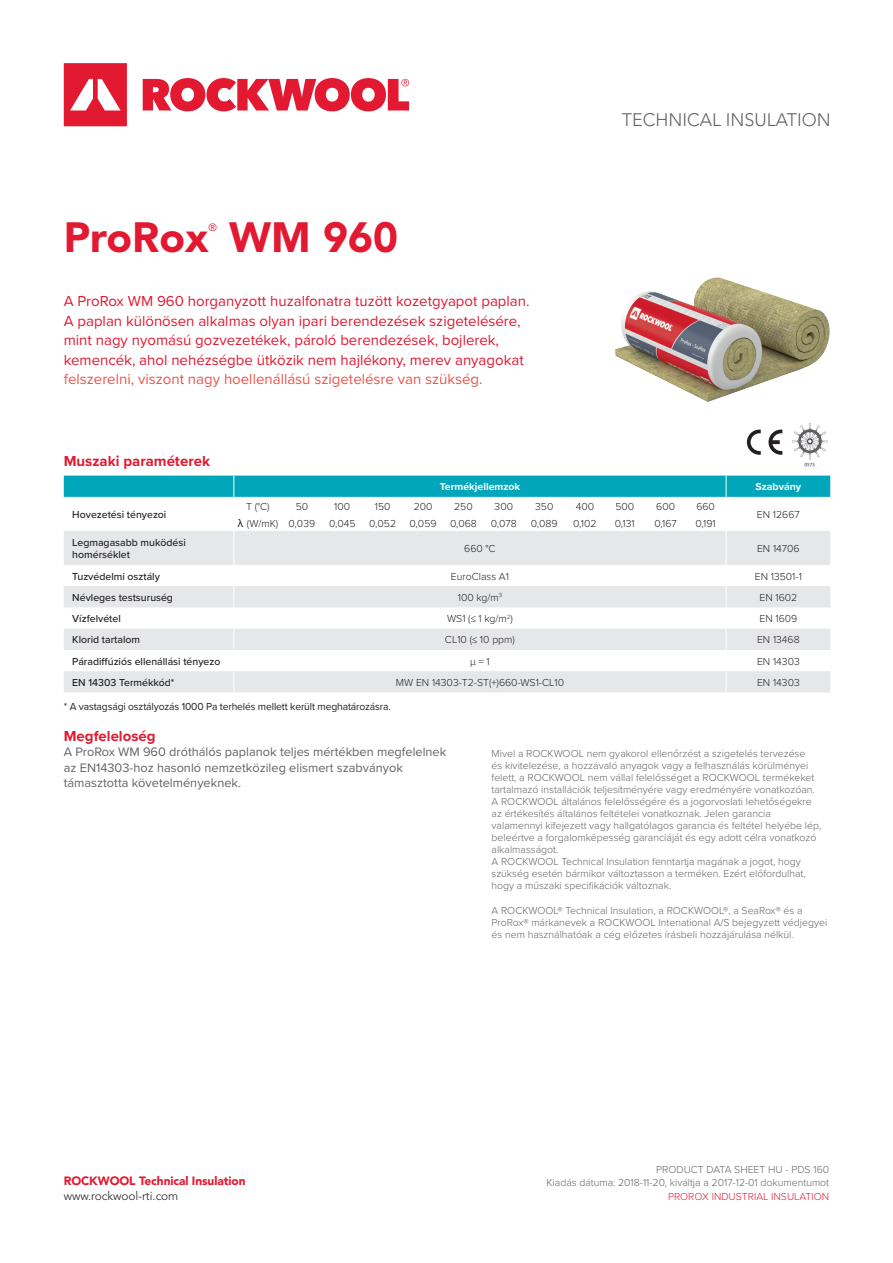
<style>
.page{position:relative;width:893px;height:1263px;background:#fff}
.page>*{position:absolute;margin:0;border:0;box-sizing:border-box;transform-origin:0 0}
.t1{font:900 42px "Avenir LT Std";color:#e21931}
.t2{font:300 18px "Avenir LT Std";color:#636366}
.t3{font:15px/19.5px "Proxima Nova";color:#e21931}
.t4{font:15px "Proxima Nova";color:#e8564d}
.t5{font:700 15px "Proxima Nova";color:#e21931}
.t6{font:12.75px/15.3px "Proxima Nova";color:#636366}
.t7{font:900 12px "Avenir LT Std";letter-spacing:-.005em;color:#e21931}
.t8{font:300 12px "Avenir LT Std";letter-spacing:-.005em;color:#231f20}
.t9{font:300 10.5px/12px "Proxima Nova";color:#636366}
.Data_Tabel_CE{font:300 10.5px "Proxima Nova";color:#231f20}
.t10{font:500 10.5px "Proxima Nova";color:#231f20}
.table_contents{font:10.5px "Proxima Nova";letter-spacing:-.01em;color:#231f20}
.t11{font:300 10.5px "Proxima Nova";color:#e21931}
.t12{font:700 10.5px "Proxima Nova";color:#fff}
.t13{font:10.5px "Avenir LT Std";color:#e21931}
.s1{font-family:"Geneva";font-weight:400}
</style>
<div class="page">
<svg style="left:64px;top:63px;width:63px;height:63px"></svg>
<svg style="left:143px;top:78px;width:266px;height:33px"></svg>
<img style="left:792px;top:432px;width:36px;height:35px">
<svg style="left:747px;top:432px;width:14px;height:23px"></svg>
<svg style="left:768px;top:432px;width:14px;height:23px"></svg>
<div style="left:64px;top:531px;width:766px;height:34px;background:#e6e7e9"></div>
<div style="left:64px;top:476px;width:766px;height:21px;background:#00a6b9"></div>
<hr style="left:233px;top:531px;width:1px;height:34px;background:#fff">
<hr style="left:726px;top:531px;width:1px;height:34px;background:#fff">
<svg style="left:64px;top:586px;width:766px;height:106px"></svg>
<img style="left:615px;top:277px;width:215px;height:155px">
<p class="t1" style="left:64px;top:212px;width:146px">ProRox</p>
<p class="t13" style="left:208px;top:221px;width:10px">®</p>
<p class="t1" style="left:229px;top:212px;width:170px">WM 960</p>
<p class="t3" style="left:64px;top:291px;width:467px">A ProRox WM 960 horganyzott huzalfonatra tuzött kozetgyapot paplan.<br>A paplan különösen alkalmas olyan ipari berendezések szigetelésére, mint nagy nyomású gozvezetékek, pároló berendezések, bojlerek, kemencék, ahol nehézségbe ütközik nem hajlékony, merev anyagokat</p>
<p class="t4" style="left:64px;top:368px;width:420px">felszerelni, viszont nagy hoellenállású szigetelésre van szükség.</p>
<p class="t5" style="left:64px;top:450px;width:148px">Muszaki paraméterek</p>
<h2 class="t2" style="left:622px;top:110px;width:211px">TECHNICAL INSULATION</h2>
<p class="t10" style="left:72px;top:507px;width:96px">Hovezetési tényezoi</p>
<p class="t10" style="left:72px;top:535px;width:115px">Legmagasabb muködési</p>
<p class="t10" style="left:72px;top:547px;width:59px">homérséklet</p>
<p class="t12" style="left:440px;top:479px;width:82px">Termékjellemzok</p>
<p class="t12" style="left:755px;top:479px;width:47px">Szabvány</p>
<p class="Data_Tabel_CE" style="left:246px;top:498px;width:25px">T (°C)</p>
<p class="Data_Tabel_CE" style="left:296px;top:498px;width:14px">50</p>
<p class="Data_Tabel_CE" style="left:334px;top:498px;width:18px">100</p>
<p class="Data_Tabel_CE" style="left:375px;top:498px;width:17px">150</p>
<p class="Data_Tabel_CE" style="left:414px;top:498px;width:20px">200</p>
<p class="Data_Tabel_CE" style="left:454px;top:498px;width:20px">250</p>
<p class="Data_Tabel_CE" style="left:495px;top:498px;width:20px">300</p>
<p class="Data_Tabel_CE" style="left:535px;top:498px;width:20px">350</p>
<p class="Data_Tabel_CE" style="left:576px;top:498px;width:20px">400</p>
<p class="Data_Tabel_CE" style="left:615px;top:498px;width:20px">500</p>
<p class="Data_Tabel_CE" style="left:656px;top:498px;width:20px">600</p>
<p class="Data_Tabel_CE" style="left:696px;top:498px;width:20px">660</p>
<p class="Data_Tabel_CE" style="left:237px;top:515px;width:42px"><span class="s1">λ</span> (W/mK)</p>
<p class="Data_Tabel_CE" style="left:289px;top:515px;width:28px">0,039</p>
<p class="Data_Tabel_CE" style="left:329px;top:515px;width:28px">0,045</p>
<p class="Data_Tabel_CE" style="left:369px;top:515px;width:28px">0,052</p>
<p class="Data_Tabel_CE" style="left:410px;top:515px;width:28px">0,059</p>
<p class="Data_Tabel_CE" style="left:450px;top:515px;width:28px">0,068</p>
<p class="Data_Tabel_CE" style="left:491px;top:515px;width:27px">0,078</p>
<p class="Data_Tabel_CE" style="left:531px;top:515px;width:28px">0,089</p>
<p class="Data_Tabel_CE" style="left:573px;top:515px;width:25px">0,102</p>
<p class="Data_Tabel_CE" style="left:615px;top:515px;width:21px">0,131</p>
<p class="Data_Tabel_CE" style="left:655px;top:515px;width:24px">0,167</p>
<p class="Data_Tabel_CE" style="left:696px;top:515px;width:22px">0,191</p>
<p class="Data_Tabel_CE" style="left:757px;top:507px;width:44px">EN 12667</p>
<p class="Data_Tabel_CE" style="left:464px;top:541px;width:33px">660 °C</p>
<p class="Data_Tabel_CE" style="left:757px;top:541px;width:44px">EN 14706</p>
<p class="t10" style="left:72px;top:568px;width:89px">Tuzvédelmi osztály</p>
<p class="Data_Tabel_CE" style="left:451px;top:568px;width:60px">EuroClass A1</p>
<p class="Data_Tabel_CE" style="left:755px;top:568px;width:49px">EN 13501-1</p>
<p class="t10" style="left:72px;top:590px;width:102px">Névleges testsuruség</p>
<p class="Data_Tabel_CE" style="left:458px;top:590px;width:46px">100 kg/m<sup>3</sup></p>
<p class="Data_Tabel_CE" style="left:759px;top:590px;width:39px">EN 1602</p>
<p class="t10" style="left:72px;top:611px;width:50px">Vízfelvétel</p>
<p class="Data_Tabel_CE" style="left:447px;top:611px;width:67px">WS1 (≤ 1 kg/m<sup>2</sup>)</p>
<p class="Data_Tabel_CE" style="left:759px;top:611px;width:39px">EN 1609</p>
<p class="t10" style="left:72px;top:632px;width:69px">Klorid tartalom</p>
<p class="Data_Tabel_CE" style="left:445px;top:632px;width:71px">CL10 (≤ 10 ppm)</p>
<p class="Data_Tabel_CE" style="left:757px;top:632px;width:44px">EN 13468</p>
<p class="t10" style="left:72px;top:653px;width:150px">Páradiffúziós ellenállási tényezo</p>
<p class="Data_Tabel_CE" style="left:470px;top:653px;width:21px">μ = 1</p>
<p class="Data_Tabel_CE" style="left:757px;top:653px;width:44px">EN 14303</p>
<p class="t10" style="left:72px;top:675px;width:104px">EN 14303 Termékkód*</p>
<p class="Data_Tabel_CE" style="left:396px;top:675px;width:170px">MW EN 14303-T2-ST(+)660-WS1-CL10</p>
<p class="Data_Tabel_CE" style="left:757px;top:675px;width:44px">EN 14303</p>
<p class="table_contents" style="left:64px;top:699px;width:329px">* A vastagsági osztályozás 1000 Pa terhelés mellett került meghatározásra.</p>
<p class="t5" style="left:64px;top:725px;width:93px">Megfeleloség</p>
<p class="t6" style="left:64px;top:744px;width:384px">A ProRox WM 960 dróthálós paplanok teljes mértékben megfelelnek az EN14303-hoz hasonló nemzetközileg elismert szabványok támasztotta követelményeknek.</p>
<p class="t9" style="left:492px;top:747px;width:331px">Mivel a ROCKWOOL nem gyakorol ellenőrzést a szigetelés tervezése<br>és kivitelezése, a hozzávaló anyagok vagy a felhasználás körülményei felett, a ROCKWOOL nem vállal felelősséget a ROCKWOOL termékeket tartalmazó installációk teljesítményére vagy eredményére vonatkozóan.<br>A ROCKWOOL általános felelősségére és a jogorvoslati lehetőségekre az értékesítés általános feltételei vonatkoznak. Jelen garancia valamennyi kifejezett vagy hallgatólagos garancia és feltétel helyébe lép, beleértve a forgalomképesség garanciáját és egy adott célra vonatkozó alkalmasságot.</p>
<p class="t9" style="left:492px;top:855px;width:316px">A ROCKWOOL Technical Insulation fenntartja magának a jogot, hogy szükség esetén bármikor változtasson a terméken. Ezért előfordulhat, hogy a műszaki specifikációk változnak.</p>
<p class="t9" style="left:492px;top:904px;width:337px">A ROCKWOOL® Technical Insulation, a ROCKWOOL®, a SeaRox® és a<br>ProRox® márkanevek a ROCKWOOL Intenational A/S bejegyzett védjegyei és nem használhatóak a cég előzetes írásbeli hozzájárulása nélkül.</p>
<p class="t7" style="left:64px;top:1173px;width:183px">ROCKWOOL Technical Insulation</p>
<p class="t8" style="left:64px;top:1189px;width:116px">www.rockwool-rti.com</p>
<p class="t9" style="left:656px;top:1163px;width:175px">PRODUCT DATA SHEET HU - PDS 160</p>
<p class="t9" style="left:546px;top:1176px;width:284px">Kiadás dátuma: 2018-11-20, kiváltja a 2017-12-01 dokumentumot</p>
<p class="t11" style="left:668px;top:1188px;width:163px">PROROX INDUSTRIAL INSULATION</p>
</div>
